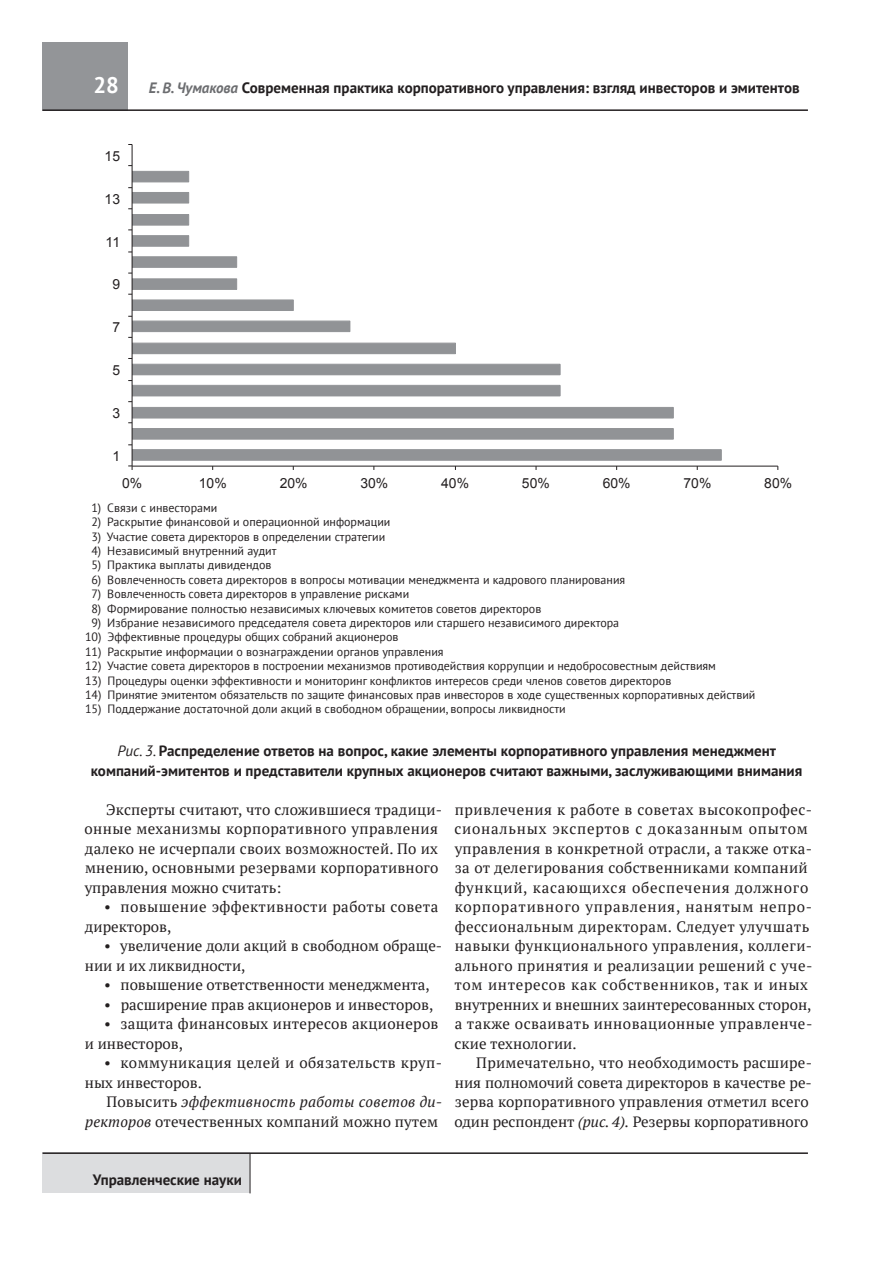
<style>
.page{position:relative;width:893px;height:1263px;background:#fff}
.page>*{position:absolute;margin:0;border:0;box-sizing:border-box;transform-origin:0 0}
.t1{font:700 22.5px "PT Sans";color:#fff}
.t2{font:15px/19.5px "PT Serif";letter-spacing:.02em;color:#231f20}
.t3{font:15px/19.5px "PT Serif";color:#231f20}
.t4{font:700 15px/19.5px "PT Sans";color:#231f20;text-align:center}
.t5{font:13.95px "Arial";color:#231f20}
.t6{font:12px "PT Sans";color:#231f20}
.s1{font-style:italic;color:#6c6d70}
.s2{font-weight:400;font-style:italic}
.s3{font-style:italic}
</style>
<div class="page">
<div style="left:43px;top:43px;width:85px;height:68px;background:#939598"></div>
<hr style="left:43px;top:109px;width:765px;height:2px;background:#231f20">
<div style="left:43px;top:1152px;width:207px;height:41px;background:#dcdddf"></div>
<hr style="left:250px;top:1153px;width:1px;height:40px;background:#231f20">
<hr style="left:43px;top:1152px;width:765px;height:2px;background:#231f20">
<svg style="left:128px;top:144px;width:651px;height:326px"></svg>
<h1 class="t1" style="left:94px;top:70px;width:27px">28</h1>
<p class="t5" style="left:105px;top:147px;width:17px">15</p>
<p class="t5" style="left:105px;top:190px;width:17px">13</p>
<p class="t5" style="left:106px;top:232px;width:16px">11</p>
<p class="t5" style="left:112px;top:275px;width:9px">9</p>
<p class="t5" style="left:112px;top:318px;width:9px">7</p>
<p class="t5" style="left:112px;top:361px;width:9px">5</p>
<p class="t5" style="left:112px;top:404px;width:9px">3</p>
<p class="t5" style="left:112px;top:447px;width:9px">1</p>
<p class="t4" style="left:149px;top:78px;width:652px"><span class="s1">Е. В. Чумакова</span> Современная практика корпоративного управления: взгляд инвесторов и эмитентов</p>
<p class="t5" style="left:122px;top:474px;width:22px">0%</p>
<p class="t5" style="left:199px;top:474px;width:29px">10%</p>
<p class="t5" style="left:280px;top:474px;width:29px">20%</p>
<p class="t5" style="left:360px;top:474px;width:29px">30%</p>
<p class="t5" style="left:441px;top:474px;width:29px">40%</p>
<p class="t5" style="left:522px;top:474px;width:29px">50%</p>
<p class="t5" style="left:603px;top:474px;width:29px">60%</p>
<p class="t5" style="left:683px;top:474px;width:29px">70%</p>
<p class="t5" style="left:764px;top:474px;width:29px">80%</p>
<p class="t6" style="left:91px;top:500px;width:128px">1) Связи с инвесторами</p>
<p class="t6" style="left:91px;top:514px;width:301px">2) Раскрытие финансовой и операционной информации</p>
<p class="t6" style="left:91px;top:529px;width:295px">3) Участие совета директоров в определении стратегии</p>
<p class="t6" style="left:91px;top:543px;width:187px">4) Независимый внутренний аудит</p>
<p class="t6" style="left:91px;top:557px;width:181px">5) Практика выплаты дивидендов</p>
<p class="t6" style="left:91px;top:572px;width:535px">6) Вовлеченность совета директоров в вопросы мотивации менеджмента и кадрового планирования</p>
<p class="t6" style="left:91px;top:586px;width:319px">7) Вовлеченность совета директоров в управление рисками</p>
<p class="t6" style="left:91px;top:601px;width:451px">8) Формирование полностью независимых ключевых комитетов советов директоров</p>
<p class="t6" style="left:91px;top:615px;width:529px">9) Избрание независимого председателя совета директоров или старшего независимого директора</p>
<p class="t6" style="left:85px;top:629px;width:315px">10) Эффективные процедуры общих собраний акционеров</p>
<p class="t6" style="left:85px;top:644px;width:360px">11) Раскрытие информации о вознаграждении органов управления</p>
<p class="t6" style="left:85px;top:658px;width:632px">12) Участие совета директоров в построении механизмов противодействия коррупции и недобросовестным действиям</p>
<p class="t6" style="left:85px;top:673px;width:588px">13) Процедуры оценки эффективности и мониторинг конфликтов интересов среди членов советов директоров</p>
<p class="t6" style="left:85px;top:687px;width:672px">14) Принятие эмитентом обязательств по защите финансовых прав инвесторов в ходе существенных корпоративных действий</p>
<p class="t6" style="left:85px;top:701px;width:482px">15) Поддержание достаточной доли акций в свободном обращении, вопросы ликвидности</p>
<p class="t4" style="left:91px;top:741px;width:713px"><span class="s2">Рис. 3.</span> Распределение ответов на вопрос, какие элементы корпоративного управления менеджмент компаний-эмитентов и представители крупных акционеров считают важными, заслуживающими внимания</p>
<p class="t2" style="left:85px;top:799px;width:359px;text-indent:22px">Эксперты считают, что сложившиеся традици&shy;онные механизмы корпоративного управления далеко не исчерпали своих возможностей. По их мнению, основными резервами корпоративного управления можно считать:</p>
<p class="t2" style="left:85px;top:897px;width:355px;text-indent:19px">• повышение эффективности работы совета директоров,</p>
<p class="t3" style="left:85px;top:936px;width:359px;text-indent:19px">• увеличение доли акций в свободном обраще&shy;нии и их ликвидности,</p>
<p class="t3" style="left:104px;top:975px;width:327px">• повышение ответственности менеджмента,</p>
<p class="t3" style="left:104px;top:994px;width:331px">• расширение прав акционеров и инвесторов,</p>
<p class="t2" style="left:85px;top:1014px;width:355px;text-indent:19px">• защита финансовых интересов акционеров и инвесторов,</p>
<p class="t2" style="left:85px;top:1053px;width:359px;text-indent:19px">• коммуникация целей и обязательств круп&shy;ных инвесторов.</p>
<p class="t2" style="left:85px;top:1092px;width:359px;text-align:right">Повысить <span class="s3">эффективность работы советов ди&shy;ректоров</span> отечественных компаний можно путем</p>
<p class="t2" style="left:454px;top:799px;width:359px">привлечения к работе в советах высокопрофес&shy;сиональных экспертов с доказанным опытом управления в конкретной отрасли, а также отка&shy;за от делегирования собственниками компаний функций, касающихся обеспечения должного корпоративного управления, нанятым непро&shy;фессиональным директорам. Следует улучшать навыки функционального управления, коллеги&shy;ального принятия и реализации решений с уче&shy;том интересов как собственников, так и иных внутренних и внешних заинтересованных сторон, а также осваивать инновационные управленче&shy;ские технологии.</p>
<p class="t3" style="left:454px;top:1053px;width:359px;text-indent:22px">Примечательно, что необходимость расшире&shy;ния полномочий совета директоров в качестве ре&shy;зерва корпоративного управления отметил всего один респондент <span class="s3">(рис. 4).</span> Резервы корпоративного</p>
<p class="t4" style="left:93px;top:1170px;width:151px">Управленческие науки</p>
</div>
